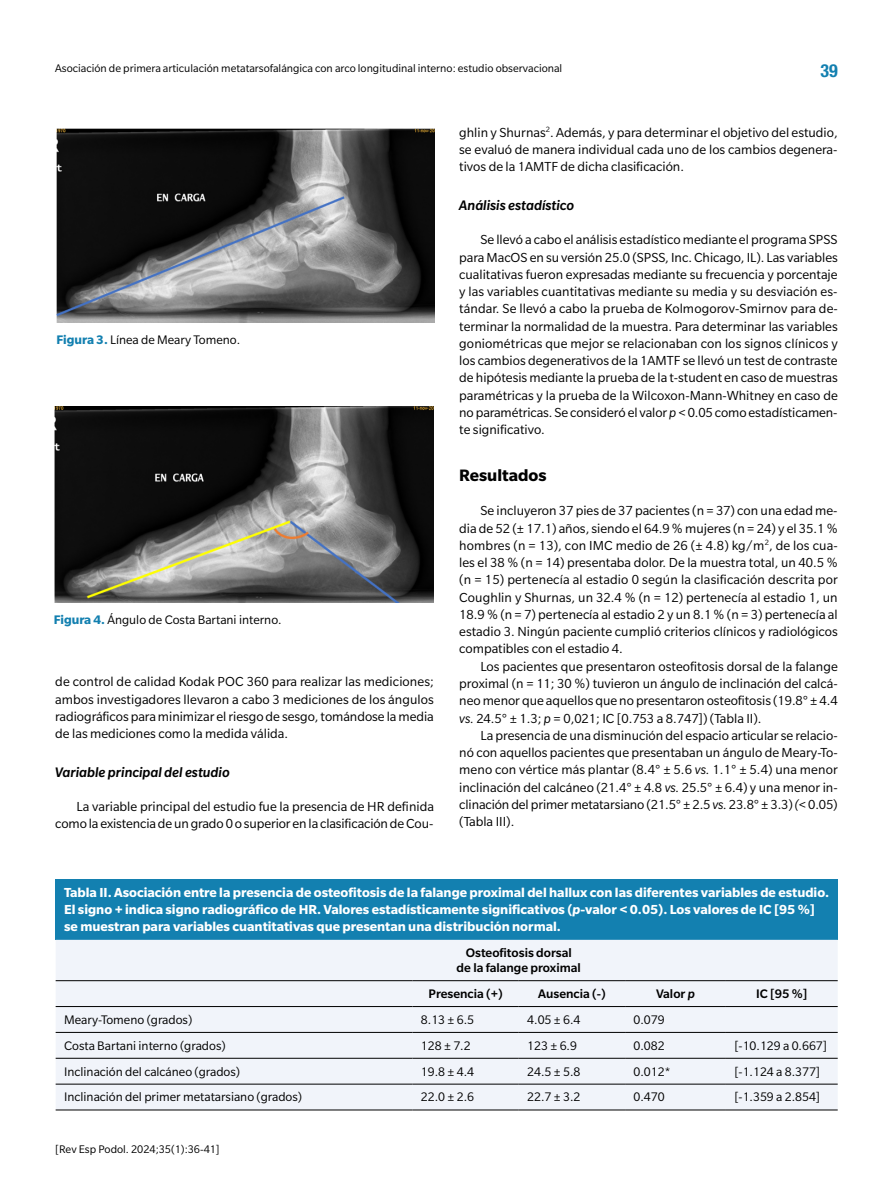
<style>
.page{position:relative;width:893px;height:1191px;background:#fff}
.page>*{position:absolute;margin:0;border:0;box-sizing:border-box;transform-origin:0 0}
.t1{font:700 18px "Slate Pro";color:#000}
.t2{font:700 condensed 18px "Helvetica Neue LT Std";color:#1380b0}
.t3{font:italic 500 15px "Slate Pro";color:#000}
.t4{font:14.25px/17.2px "Slate Pro";color:#000;text-align:justify}
.t5{font:700 14.25px/17.2px "Slate Pro";color:#fff}
.t6{font:13.5px "Slate Pro";color:#000}
.t7{font:500 13.5px/15px "Slate Pro";color:#000;text-align:center}
.t8{font:12px "Slate Pro";color:#000}
.s1{font-weight:700;color:#1380b0}
.s2{font-style:italic}
</style>
<div class="page">
<img style="left:55px;top:407px;width:379px;height:195px">
<div style="left:56px;top:879px;width:782px;height:60px;background:#1380b0"></div>
<div style="left:56px;top:939px;width:782px;height:170px;background:#f1f4fa"></div>
<hr style="left:56px;top:980px;width:356px;height:1px;background:#000">
<hr style="left:412px;top:980px;width:107px;height:1px;background:#000">
<hr style="left:519px;top:980px;width:106px;height:1px;background:#000">
<hr style="left:625px;top:980px;width:101px;height:1px;background:#000">
<hr style="left:726px;top:980px;width:112px;height:1px;background:#000">
<hr style="left:56px;top:1006px;width:356px;height:1px;background:#000">
<hr style="left:412px;top:1006px;width:107px;height:1px;background:#000">
<hr style="left:519px;top:1006px;width:106px;height:1px;background:#000">
<hr style="left:625px;top:1006px;width:101px;height:1px;background:#000">
<hr style="left:726px;top:1006px;width:112px;height:1px;background:#000">
<hr style="left:56px;top:1032px;width:356px;height:1px;background:#000">
<hr style="left:412px;top:1032px;width:107px;height:1px;background:#000">
<hr style="left:519px;top:1032px;width:106px;height:1px;background:#000">
<hr style="left:625px;top:1032px;width:101px;height:1px;background:#000">
<hr style="left:726px;top:1032px;width:112px;height:1px;background:#000">
<hr style="left:56px;top:1058px;width:356px;height:1px;background:#000">
<hr style="left:412px;top:1058px;width:107px;height:1px;background:#000">
<hr style="left:519px;top:1058px;width:106px;height:1px;background:#000">
<hr style="left:625px;top:1058px;width:101px;height:1px;background:#000">
<hr style="left:726px;top:1058px;width:112px;height:1px;background:#000">
<hr style="left:56px;top:1083px;width:356px;height:1px;background:#000">
<hr style="left:412px;top:1083px;width:107px;height:1px;background:#000">
<hr style="left:519px;top:1083px;width:106px;height:1px;background:#000">
<hr style="left:625px;top:1083px;width:101px;height:1px;background:#000">
<hr style="left:726px;top:1083px;width:112px;height:1px;background:#000">
<hr style="left:56px;top:1109px;width:356px;height:1px;background:#000">
<hr style="left:412px;top:1109px;width:107px;height:1px;background:#000">
<hr style="left:519px;top:1109px;width:106px;height:1px;background:#000">
<hr style="left:625px;top:1109px;width:101px;height:1px;background:#000">
<hr style="left:726px;top:1109px;width:112px;height:1px;background:#000">
<img style="left:56px;top:128px;width:379px;height:194px">
<p class="t8" style="left:55px;top:62px;width:509px">Asociación de primera articulación metatarsofalángica con arco longitudinal interno: estudio observacional</p>
<p class="t2" style="left:820px;top:59px;width:19px">39</p>
<p class="t6" style="left:56px;top:332px;width:185px"><span class="s1">Figura 3.</span> Línea de Meary Tomeno.</p>
<p class="t6" style="left:54px;top:612px;width:229px"><span class="s1">Figura 4.</span> Ángulo de Costa Bartani interno.</p>
<p class="t4" style="left:55px;top:673px;width:380px">de control de calidad Kodak POC 360 para realizar las mediciones; ambos investigadores llevaron a cabo 3 mediciones de los ángulos radiográficos para minimizar el riesgo de sesgo, tomándose la media de las mediciones como la medida válida.</p>
<p class="t3" style="left:55px;top:764px;width:176px">Variable principal del estudio</p>
<p class="t4" style="left:55px;top:797px;width:380px;text-align:right">La variable principal del estudio fue la presencia de HR definida como la existencia de un grado 0 o superior en la clasificación de Cou-</p>
<p class="t4" style="left:459px;top:124px;width:380px">ghlin y Shurnas<sup>2</sup>. Además, y para determinar el objetivo del estudio, se evaluó de manera individual cada uno de los cambios degenera&shy;tivos de la 1AMTF de dicha clasificación.</p>
<p class="t3" style="left:459px;top:197px;width:116px">Análisis estadístico</p>
<p class="t4" style="left:459px;top:231px;width:380px;text-indent:21px">Se llevó a cabo el análisis estadístico mediante el programa SPSS para MacOS en su versión 25.0 (SPSS, Inc. Chicago, IL). Las variables cualitativas fueron expresadas mediante su frecuencia y porcentaje y las variables cuantitativas mediante su media y su desviación es&shy;tándar. Se llevó a cabo la prueba de Kolmogorov-Smirnov para de&shy;terminar la normalidad de la muestra. Para determinar las variables goniométricas que mejor se relacionaban con los signos clínicos y los cambios degenerativos de la 1AMTF se llevó un test de contraste de hipótesis mediante la prueba de la t-student en caso de muestras paramétricas y la prueba de la Wilcoxon-Mann-Whitney en caso de no paramétricas. Se consideró el valor <span class="s2">p</span> &lt; 0.05 como estadísticamen&shy;te significativo.</p>
<p class="t1" style="left:459px;top:465px;width:89px">Resultados</p>
<p class="t4" style="left:459px;top:502px;width:380px;text-indent:21px">Se incluyeron 37 pies de 37 pacientes (n = 37) con una edad me&shy;dia de 52 (± 17.1) años, siendo el 64.9 % mujeres (n = 24) y el 35.1 % hombres (n = 13), con IMC medio de 26 (± 4.8) kg/m<sup>2</sup>, de los cua&shy;les el 38 % (n = 14) presentaba dolor. De la muestra total, un 40.5 % (n = 15) pertenecía al estadio 0 según la clasificación descrita por Coughlin y Shurnas, un 32.4 % (n = 12) pertenecía al estadio 1, un 18.9 % (n = 7) pertenecía al estadio 2 y un 8.1 % (n = 3) pertenecía al estadio 3. Ningún paciente cumplió criterios clínicos y radiológicos compatibles con el estadio 4.</p>
<p class="t4" style="left:459px;top:657px;width:380px;text-indent:21px">Los pacientes que presentaron osteofitosis dorsal de la falange proximal (n = 11; 30 %) tuvieron un ángulo de inclinación del calcá&shy;neo menor que aquellos que no presentaron osteofitosis (19.8° ± 4.4 <span class="s2">vs.</span> 24.5° ± 1.3; <span class="s2">p</span> = 0,021; IC [0.753 a 8.747]) (Tabla II).</p>
<p class="t4" style="left:459px;top:726px;width:380px;text-indent:21px">La presencia de una disminución del espacio articular se relacio&shy;nó con aquellos pacientes que presentaban un ángulo de Meary-To&shy;meno con vértice más plantar (8.4° ± 5.6 <span class="s2">vs.</span> 1.1° ± 5.4) una menor inclinación del calcáneo (21.4° ± 4.8 <span class="s2">vs.</span> 25.5° ± 6.4) y una menor in&shy;clinación del primer metatarsiano (21.5° ± 2.5 <span class="s2">vs.</span> 23.8° ± 3.3) <span class="s2">(</span>&lt; 0.05) (Tabla III).</p>
<p class="t5" style="left:64px;top:883px;width:767px">Tabla II. Asociación entre la presencia de osteofitosis de la falange proximal del hallux con las diferentes variables de estudio.<br>El signo + indica signo radiográfico de HR. Valores estadísticamente significativos (<span class="s2">p</span>-valor &lt; 0.05). Los valores de IC [95 %] se muestran para variables cuantitativas que presentan una distribución normal.</p>
<p class="t7" style="left:457px;top:945px;width:126px">Osteofitosis dorsal<br>de la falange proximal</p>
<p class="t7" style="left:429px;top:986px;width:76px">Presencia (+)</p>
<p class="t7" style="left:538px;top:986px;width:69px">Ausencia (-)</p>
<p class="t7" style="left:656px;top:986px;width:40px">Valor <span class="s2">p</span></p>
<p class="t7" style="left:756px;top:986px;width:53px">IC [95 %]</p>
<p class="t6" style="left:64px;top:1012px;width:130px">Meary-Tomeno (grados)</p>
<p class="t6" style="left:421px;top:1012px;width:55px">8.13 ± 6.5</p>
<p class="t6" style="left:527px;top:1012px;width:55px">4.05 ± 6.4</p>
<p class="t6" style="left:634px;top:1012px;width:33px">0.079</p>
<p class="t6" style="left:64px;top:1038px;width:163px">Costa Bartani interno (grados)</p>
<p class="t6" style="left:421px;top:1038px;width:51px">128 ± 7.2</p>
<p class="t6" style="left:527px;top:1038px;width:51px">123 ± 6.9</p>
<p class="t6" style="left:634px;top:1038px;width:33px">0.082</p>
<p class="t6" style="left:734px;top:1038px;width:94px">[-10.129 a 0.667]</p>
<p class="t6" style="left:64px;top:1064px;width:177px">Inclinación del calcáneo (grados)</p>
<p class="t6" style="left:421px;top:1064px;width:55px">19.8 ± 4.4</p>
<p class="t6" style="left:527px;top:1064px;width:55px">24.5 ± 5.8</p>
<p class="t6" style="left:634px;top:1064px;width:38px">0.012*</p>
<p class="t6" style="left:734px;top:1064px;width:87px">[-1.124 a 8.377]</p>
<p class="t6" style="left:64px;top:1090px;width:239px">Inclinación del primer metatarsiano (grados)</p>
<p class="t6" style="left:421px;top:1090px;width:55px">22.0 ± 2.6</p>
<p class="t6" style="left:527px;top:1090px;width:55px">22.7 ± 3.2</p>
<p class="t6" style="left:634px;top:1090px;width:33px">0.470</p>
<p class="t6" style="left:734px;top:1090px;width:87px">[-1.359 a 2.854]</p>
<p class="t8" style="left:55px;top:1143px;width:166px">[Rev Esp Podol. 2024;35(1):36-41]</p>
</div>
